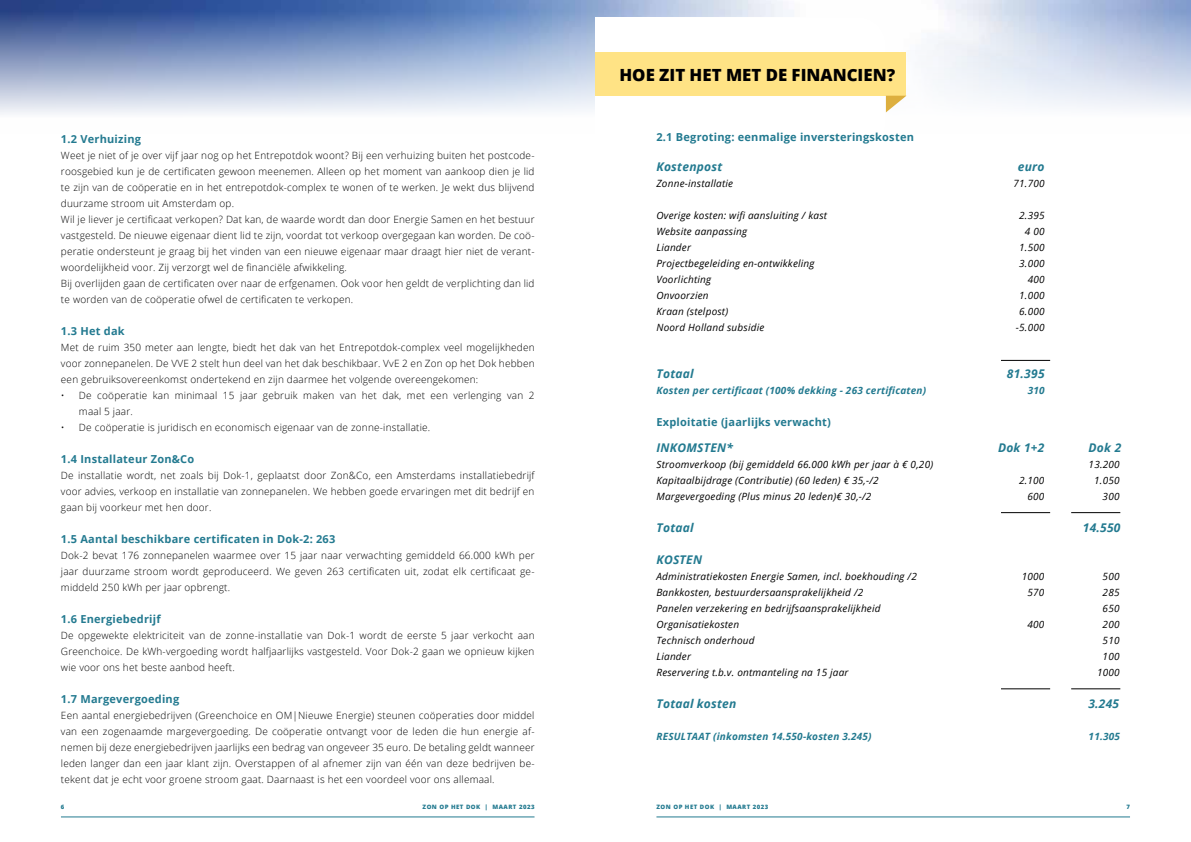
<style>
.page{position:relative;width:1191px;height:842px;background:#fff}
.page>*{position:absolute;margin:0;border:0;box-sizing:border-box;transform-origin:0 0}
.t1{font:800 16.8px "Open Sans";color:#000}
.t2{font:italic 700 12px "Open Sans";letter-spacing:.02em;color:#237a90}
.t3{font:700 11px "Open Sans";letter-spacing:.02em;color:#237a90}
.t4{font:300 10px/16px "Open Sans";letter-spacing:.02em;color:#000;text-align:justify}
.t5{font:italic 10px "Open Sans";letter-spacing:.02em;color:#000}
.t6{font:italic 700 10px "Open Sans";letter-spacing:.02em;color:#237a90}
.t7{font:800 6px "Open Sans";letter-spacing:.08em;color:#237a90}
</style>
<div class="page">
<hr style="left:61px;top:817px;width:473px;height:1px;background:#237a90">
<hr style="left:656px;top:817px;width:474px;height:1px;background:#237a90">
<img style="left:0;top:0;width:1191px;height:114px">
<div style="left:595px;top:17px;width:66px;height:208px;background:#fff"></div>
<div style="left:613px;top:17px;width:272px;height:133px;background:#fff;border-radius:28px"></div>
<div style="left:595px;top:52px;width:311px;height:44px;background:#ffe385"></div>
<svg style="left:886px;top:96px;width:20px;height:16px"></svg>
<hr style="left:1001px;top:360px;width:49px;height:1px;background:#000">
<hr style="left:1001px;top:688px;width:49px;height:1px;background:#000">
<hr style="left:1071px;top:688px;width:49px;height:1px;background:#000">
<hr style="left:1001px;top:512px;width:49px;height:1px;background:#000">
<hr style="left:1071px;top:512px;width:49px;height:1px;background:#000">
<p class="t3" style="left:61px;top:131px;width:82px">1.2 Verhuizing</p>
<p class="t4" style="left:61px;top:147px;width:475px;text-align:left">Weet je niet of je over vijf jaar nog op het Entrepotdok woont? Bij een verhuizing buiten het postcode&shy;roosgebied kun je de certificaten gewoon meenemen. Alleen op het moment van aankoop dien je lid te zijn van de coöperatie en in het entrepotdok-complex te wonen of te werken. Je wekt dus blijvend duurzame stroom uit Amsterdam op.<br>Wil je liever je certificaat verkopen? Dat kan, de waarde wordt dan door Energie Samen en het bestuur vastgesteld. De nieuwe eigenaar dient lid te zijn, voordat tot verkoop overgegaan kan worden. De coö&shy;peratie ondersteunt je graag bij het vinden van een nieuwe eigenaar maar draagt hier niet de verant&shy;woordelijkheid voor. Zij verzorgt wel de financiële afwikkeling.<br>Bij overlijden gaan de certificaten over naar de erfgenamen. Ook voor hen geldt de verplichting dan lid te worden van de coöperatie ofwel de certificaten te verkopen.</p>
<p class="t3" style="left:61px;top:323px;width:65px">1.3 Het dak</p>
<p class="t4" style="left:61px;top:339px;width:475px">Met de ruim 350 meter aan lengte, biedt het dak van het Entrepotdok-complex veel mogelijkheden voor zonnepanelen. De VVE 2 stelt hun deel van het dak beschikbaar. VvE 2 en Zon op het Dok hebben een gebruiksovereenkomst ondertekend en zijn daarmee het volgende overeengekomen:</p>
<p class="t4" style="left:79px;top:387px;width:457px;text-indent:-18px">• De coöperatie kan minimaal 15 jaar gebruik maken van het dak, met een verlenging van 2 maal 5 jaar.</p>
<p class="t4" style="left:61px;top:419px;width:371px">• De coöperatie is juridisch en economisch eigenaar van de zonne-installatie.</p>
<p class="t3" style="left:61px;top:451px;width:135px">1.4 Installateur Zon&amp;Co</p>
<p class="t4" style="left:61px;top:467px;width:475px">De installatie wordt, net zoals bij Dok-1, geplaatst door Zon&amp;Co, een Amsterdams installatiebedrijf voor advies, verkoop en installatie van zonnepanelen. We hebben goede ervaringen met dit bedrijf en gaan bij voorkeur met hen door.</p>
<p class="t3" style="left:61px;top:531px;width:276px">1.5 Aantal beschikbare certificaten in Dok-2: 263</p>
<p class="t4" style="left:61px;top:547px;width:475px">Dok-2 bevat 176 zonnepanelen waarmee over 15 jaar naar verwachting gemiddeld 66.000 kWh per jaar duurzame stroom wordt geproduceerd. We geven 263 certificaten uit, zodat elk certificaat ge&shy;middeld 250 kWh per jaar opbrengt.</p>
<p class="t3" style="left:61px;top:611px;width:101px">1.6 Energiebedrijf</p>
<p class="t4" style="left:61px;top:627px;width:475px">De opgewekte elektriciteit van de zonne-installatie van Dok-1 wordt de eerste 5 jaar verkocht aan Greenchoice. De kWh-vergoeding wordt halfjaarlijks vastgesteld. Voor Dok-2 gaan we opnieuw kijken wie voor ons het beste aanbod heeft.</p>
<p class="t3" style="left:61px;top:691px;width:120px">1.7 Margevergoeding</p>
<p class="t4" style="left:61px;top:707px;width:475px">Een aantal energiebedrijven (Greenchoice en OM|Nieuwe Energie) steunen coöperaties door middel van een zogenaamde margevergoeding. De coöperatie ontvangt voor de leden die hun energie af&shy;nemen bij deze energiebedrijven jaarlijks een bedrag van ongeveer 35 euro. De betaling geldt wanneer leden langer dan een jaar klant zijn. Overstappen of al afnemer zijn van één van deze bedrijven be&shy;tekent dat je echt voor groene stroom gaat. Daarnaast is het een voordeel voor ons allemaal.</p>
<h1 class="t1" style="left:619px;top:62px;width:277px">HOE ZIT HET MET DE FINANCIEN?</h1>
<p class="t3" style="left:656px;top:130px;width:259px">2.1 Begroting: eenmalige inversteringskosten</p>
<p class="t2" style="left:656px;top:158px;width:67px">Kostenpost</p>
<p class="t2" style="left:1017px;top:158px;width:28px">euro</p>
<p class="t5" style="left:656px;top:177px;width:78px">Zonne-installatie</p>
<p class="t5" style="left:1013px;top:177px;width:33px">71.700</p>
<p class="t5" style="left:656px;top:209px;width:172px">Overige kosten: wifi aansluiting / kast</p>
<p class="t5" style="left:1019px;top:209px;width:27px">2.395</p>
<p class="t5" style="left:656px;top:225px;width:92px">Website aanpassing</p>
<p class="t5" style="left:1025px;top:225px;width:21px">4 00</p>
<p class="t5" style="left:656px;top:241px;width:36px">Liander</p>
<p class="t5" style="left:1019px;top:241px;width:27px">1.500</p>
<p class="t5" style="left:656px;top:257px;width:160px">Projectbegeleiding en-ontwikkeling</p>
<p class="t5" style="left:1019px;top:257px;width:27px">3.000</p>
<p class="t5" style="left:656px;top:273px;width:56px">Voorlichting</p>
<p class="t5" style="left:1027px;top:273px;width:18px">400</p>
<p class="t5" style="left:656px;top:289px;width:54px">Onvoorzien</p>
<p class="t5" style="left:1019px;top:289px;width:27px">1.000</p>
<p class="t5" style="left:656px;top:305px;width:73px">Kraan (stelpost)</p>
<p class="t5" style="left:1019px;top:305px;width:27px">6.000</p>
<p class="t5" style="left:656px;top:321px;width:109px">Noord Holland subsidie</p>
<p class="t5" style="left:1016px;top:321px;width:30px">-5.000</p>
<p class="t2" style="left:656px;top:365px;width:39px">Totaal</p>
<p class="t2" style="left:1007px;top:365px;width:39px">81.395</p>
<p class="t6" style="left:656px;top:383px;width:271px">Kosten per certificaat (100% dekking - 263 certificaten)</p>
<p class="t6" style="left:1027px;top:383px;width:18px">310</p>
<p class="t3" style="left:656px;top:414px;width:176px">Exploitatie (jaarlijks verwacht)</p>
<p class="t2" style="left:656px;top:439px;width:78px">INKOMSTEN*</p>
<p class="t2" style="left:998px;top:439px;width:48px">Dok 1+2</p>
<p class="t2" style="left:1088px;top:439px;width:34px">Dok 2</p>
<p class="t5" style="left:656px;top:457px;width:278px">Stroomverkoop (bij gemiddeld 66.000 kWh per jaar à € 0,20)</p>
<p class="t5" style="left:1088px;top:457px;width:33px">13.200</p>
<p class="t5" style="left:656px;top:473px;width:224px">Kapitaalbijdrage (Contributie) (60 leden) € 35,-/2</p>
<p class="t5" style="left:1019px;top:473px;width:27px">2.100</p>
<p class="t5" style="left:1094px;top:473px;width:27px">1.050</p>
<p class="t5" style="left:656px;top:489px;width:216px">Margevergoeding (Plus minus 20 leden)€ 30,-/2</p>
<p class="t5" style="left:1027px;top:489px;width:18px">600</p>
<p class="t5" style="left:1102px;top:489px;width:18px">300</p>
<p class="t2" style="left:656px;top:519px;width:39px">Totaal</p>
<p class="t2" style="left:1082px;top:519px;width:39px">14.550</p>
<p class="t2" style="left:656px;top:551px;width:47px">KOSTEN</p>
<p class="t5" style="left:656px;top:569px;width:262px">Administratiekosten Energie Samen, incl. boekhouding /2</p>
<p class="t5" style="left:1021px;top:569px;width:24px">1000</p>
<p class="t5" style="left:1102px;top:569px;width:18px">500</p>
<p class="t5" style="left:656px;top:585px;width:208px">Bankkosten, bestuurdersaansprakelijkheid /2</p>
<p class="t5" style="left:1027px;top:585px;width:18px">570</p>
<p class="t5" style="left:1102px;top:585px;width:18px">285</p>
<p class="t5" style="left:656px;top:601px;width:226px">Panelen verzekering en bedrijfsaansprakelijkheid</p>
<p class="t5" style="left:1102px;top:601px;width:18px">650</p>
<p class="t5" style="left:656px;top:617px;width:84px">Organisatiekosten</p>
<p class="t5" style="left:1027px;top:617px;width:18px">400</p>
<p class="t5" style="left:1102px;top:617px;width:18px">200</p>
<p class="t5" style="left:656px;top:633px;width:100px">Technisch onderhoud</p>
<p class="t5" style="left:1102px;top:633px;width:18px">510</p>
<p class="t5" style="left:656px;top:649px;width:36px">Liander</p>
<p class="t5" style="left:1102px;top:649px;width:18px">100</p>
<p class="t5" style="left:656px;top:665px;width:194px">Reservering t.b.v. ontmanteling na 15 jaar</p>
<p class="t5" style="left:1097px;top:665px;width:24px">1000</p>
<p class="t2" style="left:656px;top:695px;width:81px">Totaal kosten</p>
<p class="t2" style="left:1088px;top:695px;width:32px">3.245</p>
<p class="t6" style="left:656px;top:729px;width:217px">RESULTAAT (inkomsten 14.550-kosten 3.245)</p>
<p class="t6" style="left:1088px;top:729px;width:33px">11.305</p>
<p class="t7" style="left:61px;top:802px;width:5px">6</p>
<p class="t7" style="left:422px;top:802px;width:113px">ZON OP HET DOK | MAART 2023</p>
<p class="t7" style="left:656px;top:802px;width:113px">ZON OP HET DOK | MAART 2023</p>
<p class="t7" style="left:1126px;top:802px;width:5px">7</p>
</div>
